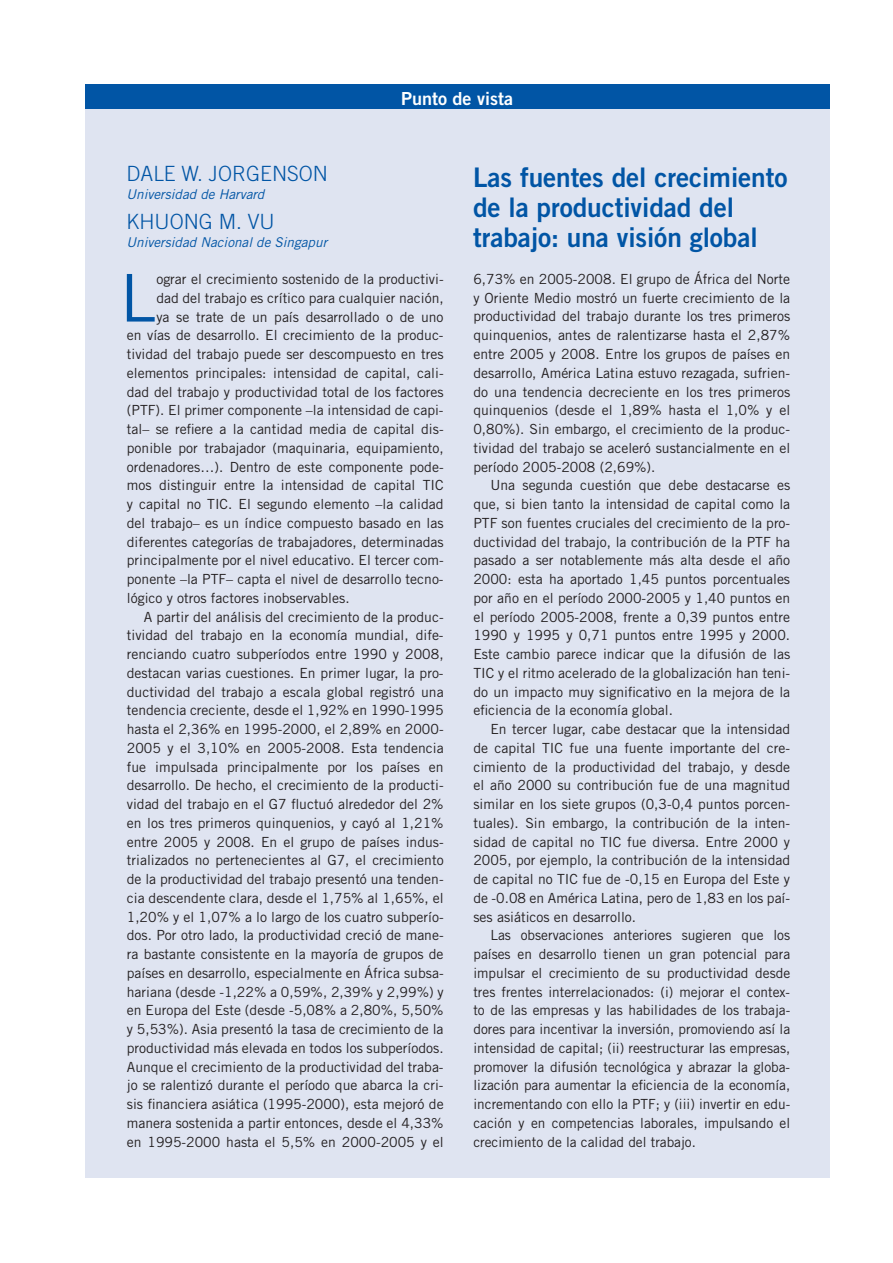
<style>
.page{position:relative;width:893px;height:1263px;background:#fff}
.page>*{position:absolute;margin:0;border:0;box-sizing:border-box;transform-origin:0 0}
.t1{font:65.85px "Trade Gothic";color:#0155a5}
.t2{font:27px/30px "Trade Gothic Bold Two";letter-spacing:-.005em;color:#0155a5}
.t3{font:300 21px "Trade Gothic";color:#0155a5}
.t4{font:18px "Trade Gothic Bold Two";color:#fff}
.t5{font:13.95px/18.8px "Trade Gothic";color:#231f20;text-align:justify}
.t6{font:italic 13.5px "Trade Gothic";color:#0155a5}
</style>
<div class="page">
<div style="left:85px;top:84px;width:744px;height:29px;background:#0155a5"></div>
<div style="left:85px;top:109px;width:744px;height:1069px;background:#dfe4f1"></div>
<p class="t4" style="left:401px;top:87px;width:113px">Punto de vista</p>
<h3 class="t3" style="left:126px;top:161px;width:203px">DALE W. JORGENSON</h3>
<p class="t6" style="left:126px;top:186px;width:139px">Universidad de Harvard</p>
<h3 class="t3" style="left:126px;top:209px;width:145px">KHUONG M . VU</h3>
<p class="t6" style="left:126px;top:234px;width:202px">Universidad Nacional de Singapur</p>
<h1 class="t1" style="left:120px;top:258px;width:38px">L</h1>
<p class="t5" style="left:156px;top:270px;width:289px">ograr el crecimiento sostenido de la productivi-</p>
<p class="t5" style="left:156px;top:288px;width:289px">dad del trabajo es crítico para cualquier nación,</p>
<p class="t5" style="left:156px;top:307px;width:289px">ya se trate de un país desarrollado o de uno</p>
<p class="t5" style="left:127px;top:326px;width:318px">en vías de desarrollo. El crecimiento de la produc-</p>
<p class="t5" style="left:127px;top:345px;width:318px">tividad del trabajo puede ser descompuesto en tres</p>
<p class="t5" style="left:127px;top:363px;width:318px">elementos principales: intensidad de capital, cali-</p>
<p class="t5" style="left:127px;top:382px;width:318px">dad del trabajo y productividad total de los factores</p>
<p class="t5" style="left:127px;top:401px;width:318px">(PTF). El primer componente –la intensidad de capi-</p>
<p class="t5" style="left:127px;top:419px;width:318px">tal– se refiere a la cantidad media de capital dis-</p>
<p class="t5" style="left:127px;top:438px;width:318px">ponible por trabajador (maquinaria, equipamiento,</p>
<p class="t5" style="left:127px;top:457px;width:318px">ordenadores…). Dentro de este componente pode-</p>
<p class="t5" style="left:127px;top:476px;width:318px">mos distinguir entre la intensidad de capital TIC</p>
<p class="t5" style="left:127px;top:494px;width:318px">y capital no TIC. El segundo elemento –la calidad</p>
<p class="t5" style="left:127px;top:513px;width:318px">del trabajo– es un índice compuesto basado en las</p>
<p class="t5" style="left:127px;top:532px;width:318px">diferentes categorías de trabajadores, determinadas</p>
<p class="t5" style="left:127px;top:551px;width:318px">principalmente por el nivel educativo. El tercer com-</p>
<p class="t5" style="left:127px;top:569px;width:318px">ponente –la PTF– capta el nivel de desarrollo tecno-</p>
<p class="t5" style="left:127px;top:588px;width:224px">lógico y otros factores inobservables.</p>
<p class="t5" style="left:144px;top:607px;width:301px">A partir del análisis del crecimiento de la produc-</p>
<p class="t5" style="left:127px;top:626px;width:318px">tividad del trabajo en la economía mundial, dife-</p>
<p class="t5" style="left:127px;top:644px;width:318px">renciando cuatro subperíodos entre 1990 y 2008,</p>
<p class="t5" style="left:127px;top:663px;width:318px">destacan varias cuestiones. En primer lugar, la pro-</p>
<p class="t5" style="left:127px;top:682px;width:318px">ductividad del trabajo a escala global registró una</p>
<p class="t5" style="left:127px;top:701px;width:318px">tendencia creciente, desde el 1,92% en 1990-1995</p>
<p class="t5" style="left:127px;top:719px;width:318px">hasta el 2,36% en 1995-2000, el 2,89% en 2000-</p>
<p class="t5" style="left:127px;top:738px;width:318px">2005 y el 3,10% en 2005-2008. Esta tendencia</p>
<p class="t5" style="left:127px;top:757px;width:318px">fue impulsada principalmente por los países en</p>
<p class="t5" style="left:127px;top:776px;width:318px">desarrollo. De hecho, el crecimiento de la producti-</p>
<p class="t5" style="left:127px;top:794px;width:318px">vidad del trabajo en el G7 fluctuó alrededor del 2%</p>
<p class="t5" style="left:127px;top:813px;width:318px">en los tres primeros quinquenios, y cayó al 1,21%</p>
<p class="t5" style="left:127px;top:832px;width:318px">entre 2005 y 2008. En el grupo de países indus-</p>
<p class="t5" style="left:127px;top:851px;width:318px">trializados no pertenecientes al G7, el crecimiento</p>
<p class="t5" style="left:127px;top:869px;width:318px">de la productividad del trabajo presentó una tenden-</p>
<p class="t5" style="left:127px;top:888px;width:318px">cia descendente clara, desde el 1,75% al 1,65%, el</p>
<p class="t5" style="left:127px;top:907px;width:318px">1,20% y el 1,07% a lo largo de los cuatro subperío-</p>
<p class="t5" style="left:127px;top:926px;width:318px">dos. Por otro lado, la productividad creció de mane-</p>
<p class="t5" style="left:127px;top:944px;width:318px">ra bastante consistente en la mayoría de grupos de</p>
<p class="t5" style="left:127px;top:963px;width:318px">países en desarrollo, especialmente en África subsa-</p>
<p class="t5" style="left:127px;top:982px;width:318px">hariana (desde -1,22% a 0,59%, 2,39% y 2,99%) y</p>
<p class="t5" style="left:127px;top:1001px;width:318px">en Europa del Este (desde -5,08% a 2,80%, 5,50%</p>
<p class="t5" style="left:127px;top:1019px;width:318px">y 5,53%). Asia presentó la tasa de crecimiento de la</p>
<p class="t5" style="left:127px;top:1038px;width:318px">productividad más elevada en todos los subperíodos.</p>
<p class="t5" style="left:127px;top:1057px;width:318px">Aunque el crecimiento de la productividad del traba-</p>
<p class="t5" style="left:127px;top:1076px;width:318px">jo se ralentizó durante el período que abarca la cri-</p>
<p class="t5" style="left:127px;top:1094px;width:318px">sis financiera asiática (1995-2000), esta mejoró de</p>
<p class="t5" style="left:127px;top:1113px;width:318px">manera sostenida a partir entonces, desde el 4,33%</p>
<p class="t5" style="left:127px;top:1132px;width:318px">en 1995-2000 hasta el 5,5% en 2000-2005 y el</p>
<h2 class="t2" style="left:473px;top:162px;width:316px">Las fuentes del crecimiento de la productividad del trabajo: una visión global</h2>
<p class="t5" style="left:473px;top:269px;width:318px">6,73% en 2005-2008. El grupo de África del Norte y Oriente Medio mostró un fuerte crecimiento de la productividad del trabajo durante los tres primeros quinquenios, antes de ralentizarse hasta el 2,87% entre 2005 y 2008. Entre los grupos de países en desarrollo, América Latina estuvo rezagada, sufrien&shy;do una tendencia decreciente en los tres primeros quinquenios (desde el 1,89% hasta el 1,0% y el 0,80%). Sin embargo, el crecimiento de la produc&shy;tividad del trabajo se aceleró sustancialmente en el período 2005-2008 (2,69%).</p>
<p class="t5" style="left:473px;top:476px;width:318px;text-indent:17px">Una segunda cuestión que debe destacarse es que, si bien tanto la intensidad de capital como la PTF son fuentes cruciales del crecimiento de la pro&shy;ductividad del trabajo, la contribución de la PTF ha pasado a ser notablemente más alta desde el año 2000: esta ha aportado 1,45 puntos porcentuales por año en el período 2000-2005 y 1,40 puntos en el período 2005-2008, frente a 0,39 puntos entre 1990 y 1995 y 0,71 puntos entre 1995 y 2000.<br>Este cambio parece indicar que la difusión de las TIC y el ritmo acelerado de la globalización han teni&shy;do un impacto muy significativo en la mejora de la eficiencia de la economía global.</p>
<p class="t5" style="left:473px;top:719px;width:318px;text-indent:17px">En tercer lugar, cabe destacar que la intensidad de capital TIC fue una fuente importante del cre&shy;cimiento de la productividad del trabajo, y desde el año 2000 su contribución fue de una magnitud similar en los siete grupos (0,3-0,4 puntos porcen&shy;tuales). Sin embargo, la contribución de la inten&shy;sidad de capital no TIC fue diversa. Entre 2000 y 2005, por ejemplo, la contribución de la intensidad de capital no TIC fue de -0,15 en Europa del Este y de -0.08 en América Latina, pero de 1,83 en los paí&shy;ses asiáticos en desarrollo.</p>
<p class="t5" style="left:473px;top:926px;width:318px;text-indent:17px">Las observaciones anteriores sugieren que los países en desarrollo tienen un gran potencial para impulsar el crecimiento de su productividad desde tres frentes interrelacionados: (i) mejorar el contex&shy;to de las empresas y las habilidades de los trabaja&shy;dores para incentivar la inversión, promoviendo así la intensidad de capital; (ii) reestructurar las empresas, promover la difusión tecnológica y abrazar la globa&shy;lización para aumentar la eficiencia de la economía, incrementando con ello la PTF; y (iii) invertir en edu&shy;cación y en competencias laborales, impulsando el crecimiento de la calidad del trabajo.</p>
</div>
